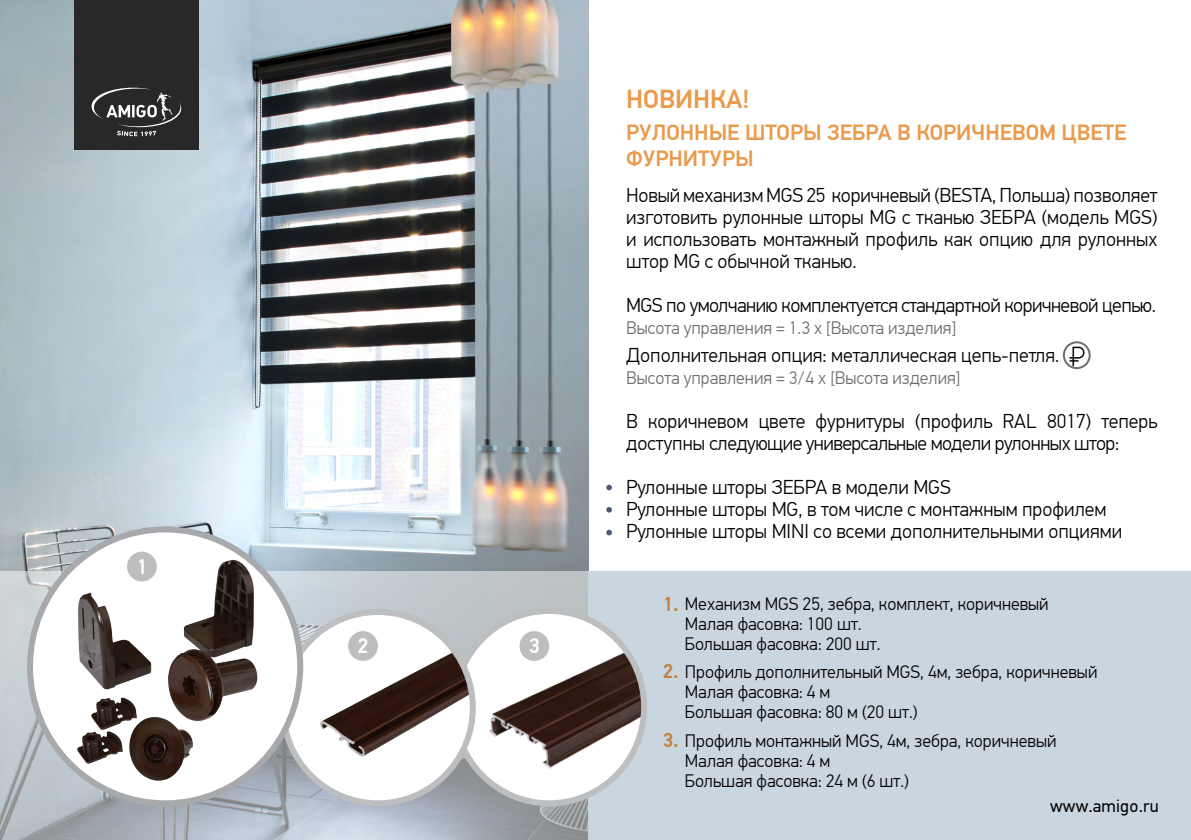
<style>
.page{position:relative;width:1191px;height:840px;background:#fff}
.page>*{position:absolute;margin:0;border:0;box-sizing:border-box;transform-origin:0 0}
.t1{font:500 26px "PF Din Text Pro";color:#ea9a4a}
.t2{font:500 22px/26px "PF Din Text Pro";color:#ea9a4a}
.t3{font:500 21px "PF Din Text Pro";color:#fff}
.t4{font:300 20px/22px "PF Din Text Pro";color:#000}
.t5{font:300 20px "PF Din Text Pro";letter-spacing:-.025em;color:#000}
.t6{font:500 20px "PF Din Text Pro";color:#c1803d}
.t7{font:300 18px/20px "PF Din Text Pro";color:#000}
.t8{font:300 18px "PF Din Text Pro";color:#6d6e71}
.t9{font:17.6px "PF Din Text Pro";letter-spacing:.01em;color:#000}
</style>
<div class="page">
<img style="left:0;top:0;width:588px;height:571px">
<svg style="left:0;top:571px;width:588px;height:268px;background:#b4bcc2"></svg>
<div style="left:588px;top:571px;width:603px;height:268px;background:#c9d5df"></div>
<svg style="left:606px;top:507px;width:6px;height:5px"></svg>
<svg style="left:606px;top:529px;width:6px;height:6px"></svg>
<svg style="left:606px;top:484px;width:6px;height:6px"></svg>
<div style="left:74px;top:0;width:125px;height:150px;background:#292829"></div>
<svg style="left:92px;top:88px;width:89px;height:48px"></svg>
<div style="left:454px;top:610px;width:190px;height:192px;background:#fff;border-radius:50%"></div>
<img style="left:485px;top:636px;width:159px;height:135px">
<div style="left:451px;top:607px;width:196px;height:198px;border:6px solid #bcbec0;border-radius:50%"></div>
<div style="left:283px;top:611px;width:190px;height:191px;background:#fff;border-radius:50%"></div>
<img style="left:319px;top:613px;width:154px;height:156px">
<div style="left:280px;top:608px;width:196px;height:197px;border:6px solid #bcbec0;border-radius:50%"></div>
<div style="left:30px;top:529px;width:270px;height:273px;background:#fff;border-radius:50%"></div>
<img style="left:73px;top:555px;width:227px;height:247px">
<div style="left:27px;top:526px;width:276px;height:279px;border:6px solid #a7a9ac;border-radius:50%"></div>
<div style="left:127px;top:551px;width:30px;height:30px;background:#bcbec0;border-radius:50%"></div>
<div style="left:348px;top:630px;width:30px;height:30px;background:#bcbec0;border-radius:50%"></div>
<div style="left:519px;top:630px;width:30px;height:30px;background:#bcbec0;border-radius:50%"></div>
<div style="left:1063px;top:341px;width:27px;height:28px;border:2px solid #6d6e71;border-radius:50%"></div>
<img style="left:1065px;top:345px;width:24px;height:22px">
<p class="t3" style="left:136px;top:553px;width:13px">1</p>
<p class="t3" style="left:357px;top:633px;width:13px">2</p>
<p class="t3" style="left:529px;top:633px;width:13px">3</p>
<h1 class="t1" style="left:626px;top:83px;width:125px">НОВИНКА!</h1>
<p class="t2" style="left:626px;top:119px;width:502px">РУЛОННЫЕ ШТОРЫ ЗЕБРА В КОРИЧНЕВОМ ЦВЕТЕ<br>ФУРНИТУРЫ</p>
<p class="t4" style="left:626px;top:184px;width:533px;text-align:justify">Новый механизм MGS 25 коричневый (BESTA, Польша) позволяет изготовить рулонные шторы MG с тканью ЗЕБРА (модель MGS) и использовать монтажный профиль как опцию для рулонных штор MG с обычной тканью.</p>
<p class="t5" style="left:626px;top:293px;width:531px">MGS по умолчанию комплектуется стандартной коричневой цепью.</p>
<p class="t8" style="left:626px;top:317px;width:331px">Высота управления = 1.3 x [Высота изделия]</p>
<p class="t4" style="left:626px;top:344px;width:434px">Дополнительная опция: металлическая цепь-петля.</p>
<p class="t8" style="left:626px;top:367px;width:336px">Высота управления = 3/4 x [Высота изделия]</p>
<p class="t4" style="left:626px;top:410px;width:533px">В коричневом цвете фурнитуры (профиль RAL 8017) теперь доступны следующие универсальные модели рулонных штор:</p>
<p class="t4" style="left:626px;top:476px;width:497px">Рулонные шторы ЗЕБРА в модели MGS<br>Рулонные шторы MG, в том числе с монтажным профилем<br>Рулонные шторы MINI со всеми дополнительными опциями</p>
<p class="t6" style="left:662px;top:591px;width:17px">1.</p>
<p class="t6" style="left:662px;top:658px;width:17px">2.</p>
<p class="t6" style="left:662px;top:727px;width:17px">3.</p>
<p class="t7" style="left:685px;top:594px;width:365px">Механизм MGS 25, зебра, комплект, коричневый<br>Малая фасовка: 100 шт.<br>Большая фасовка: 200 шт.</p>
<p class="t7" style="left:685px;top:662px;width:414px">Профиль дополнительный MGS, 4м, зебра, коричневый<br>Малая фасовка: 4 м<br>Большая фасовка: 80 м (20 шт.)</p>
<p class="t7" style="left:685px;top:730px;width:373px">Профиль монтажный MGS, 4м, зебра, коричневый<br>Малая фасовка: 4 м<br>Большая фасовка: 24 м (6 шт.)</p>
<p class="t9" style="left:1050px;top:795px;width:110px">www.amigo.ru</p>
</div>
